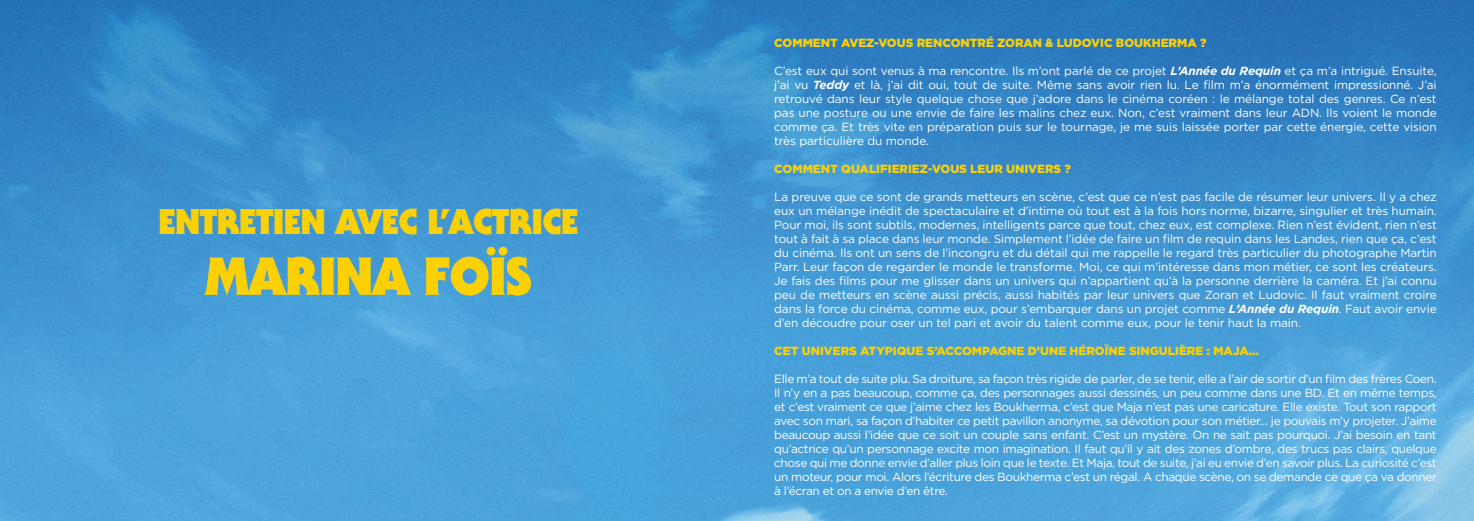
<style>
.page{position:relative;width:1474px;height:521px;background:#fff}
.page>*{position:absolute;margin:0;border:0;box-sizing:border-box;transform-origin:0 0}
.t1{font:900 52.5px "Serif Gothic Std";letter-spacing:-.02em;color:#fbd105}
.t2{font:900 35px "Serif Gothic Std";letter-spacing:-.02em;color:#fbd105}
.t3{font:11.81px/14px "Gotham";letter-spacing:-.01em;color:#fff;text-align:justify}
.t4{font:900 11.81px "Gotham";color:#fbd105}
.s1{font-weight:700;font-style:italic}
</style>
<div class="page">
<img style="left:0;top:0;width:1473px;height:521px">
<h2 class="t2" style="left:158px;top:199px;width:422px">ENTRETIEN AVEC L’ACTRICE</h2>
<h1 class="t1" style="left:205px;top:243px;width:328px">MARINA FOÏS</h1>
<p class="t4" style="left:774px;top:34px;width:434px">COMMENT AVEZ-VOUS RENCONTRÉ ZORAN &amp; LUDOVIC BOUKHERMA ?</p>
<p class="t3" style="left:774px;top:63px;width:664px">C’est eux qui sont venus à ma rencontre. Ils m’ont parlé de ce projet <span class="s1">L’Année du Requin</span> et ça m’a intrigué. Ensuite, j’ai vu <span class="s1">Teddy</span> et là, j’ai dit oui, tout de suite. Même sans avoir rien lu. Le film m’a énormément impressionné. J’ai retrouvé dans leur style quelque chose que j’adore dans le cinéma coréen : le mélange total des genres. Ce n’est pas une posture ou une envie de faire les malins chez eux. Non, c’est vraiment dans leur ADN. Ils voient le monde comme ça. Et très vite en préparation puis sur le tournage, je me suis laissée porter par cette énergie, cette vision très particulière du monde.</p>
<p class="t4" style="left:774px;top:160px;width:298px">COMMENT QUALIFIERIEZ-VOUS LEUR UNIVERS ?</p>
<p class="t3" style="left:774px;top:189px;width:664px">La preuve que ce sont de grands metteurs en scène, c’est que ce n’est pas facile de résumer leur univers. Il y a chez eux un mélange inédit de spectaculaire et d’intime où tout est à la fois hors norme, bizarre, singulier et très humain.<br>Pour moi, ils sont subtils, modernes, intelligents parce que tout, chez eux, est complexe. Rien n’est évident, rien n’est tout à fait à sa place dans leur monde. Simplement l’idée de faire un film de requin dans les Landes, rien que ça, c’est du cinéma. Ils ont un sens de l’incongru et du détail qui me rappelle le regard très particulier du photographe Martin Parr. Leur façon de regarder le monde le transforme. Moi, ce qui m’intéresse dans mon métier, ce sont les créateurs.<br>Je fais des films pour me glisser dans un univers qui n’appartient qu’à la personne derrière la caméra. Et j’ai connu peu de metteurs en scène aussi précis, aussi habités par leur univers que Zoran et Ludovic. Il faut vraiment croire dans la force du cinéma, comme eux, pour s’embarquer dans un projet comme <span class="s1">L’Année du Requin</span>. Faut avoir envie d’en découdre pour oser un tel pari et avoir du talent comme eux, pour le tenir haut la main.</p>
<p class="t4" style="left:774px;top:342px;width:486px">CET UNIVERS ATYPIQUE S’ACCOMPAGNE D’UNE HÉROÏNE SINGULIÈRE : MAJA…</p>
<p class="t3" style="left:774px;top:371px;width:664px">Elle m’a tout de suite plu. Sa droiture, sa façon très rigide de parler, de se tenir, elle a l’air de sortir d’un film des frères Coen.<br>Il n’y en a pas beaucoup, comme ça, des personnages aussi dessinés, un peu comme dans une BD. Et en même temps, et c’est vraiment ce que j’aime chez les Boukherma, c’est que Maja n’est pas une caricature. Elle existe. Tout son rapport avec son mari, sa façon d’habiter ce petit pavillon anonyme, sa dévotion pour son métier… je pouvais m’y projeter. J’aime beaucoup aussi l’idée que ce soit un couple sans enfant. C’est un mystère. On ne sait pas pourquoi. J’ai besoin en tant qu’actrice qu’un personnage excite mon imagination. Il faut qu’il y ait des zones d’ombre, des trucs pas clairs, quelque chose qui me donne envie d’aller plus loin que le texte. Et Maja, tout de suite, j’ai eu envie d’en savoir plus. La curiosité c’est un moteur, pour moi. Alors l’écriture des Boukherma c’est un régal. A chaque scène, on se demande ce que ça va donner à l’écran et on a envie d’en être.</p>
</div>
